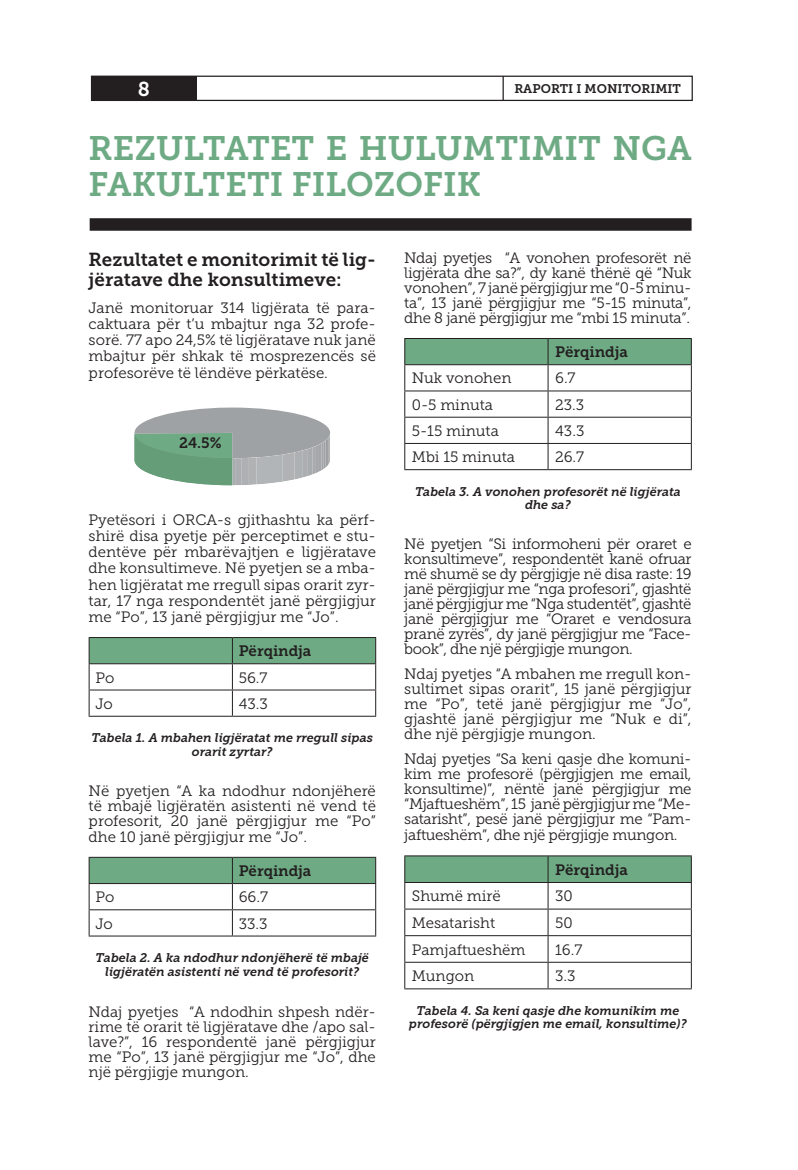
<style>
.page{position:relative;width:798px;height:1170px;background:#fff}
.page>*{position:absolute;margin:0;border:0;box-sizing:border-box;transform-origin:0 0}
.NENnenTITULL{font:33.75px/36.4px "Museo Slab 700";color:#6eab84}
.t1{font:20px "Museo Slab 700";color:#fff}
.Paragraph_Style_4{font:18.75px/20.2px "Museo Slab 700";color:#231f20}
.t2{font:15px/15px "Museo Slab 300";color:#231f20;text-align:justify}
.t3{font:15px "Museo Slab 700";color:#231f20}
.Italic{font:italic 12.5px/13.5px "Museo Slab 700";color:#231f20;text-align:center}
.t4{font:12.5px "Museo Slab 700";color:#231f20}
</style>
<div class="page">
<div style="left:91px;top:76px;width:105px;height:25px;background:#231f20"></div>
<div style="left:91px;top:76px;width:601px;height:25px;border:1px solid #231f20"></div>
<svg style="left:502px;top:76px;width:1px;height:24px"></svg>
<svg style="left:89px;top:637px;width:287px;height:78px"></svg>
<hr style="left:89px;top:715px;width:143px;height:1px;background:#231f20">
<hr style="left:232px;top:715px;width:144px;height:1px;background:#231f20">
<hr style="left:89px;top:856px;width:143px;height:1px;background:#231f20">
<hr style="left:232px;top:856px;width:144px;height:1px;background:#231f20">
<svg style="left:89px;top:857px;width:287px;height:78px"></svg>
<hr style="left:89px;top:935px;width:143px;height:1px;background:#231f20">
<hr style="left:232px;top:935px;width:144px;height:1px;background:#231f20">
<svg style="left:404px;top:338px;width:287px;height:131px"></svg>
<hr style="left:404px;top:469px;width:144px;height:1px;background:#231f20">
<hr style="left:548px;top:469px;width:143px;height:1px;background:#231f20">
<svg style="left:404px;top:855px;width:287px;height:133px"></svg>
<hr style="left:404px;top:988px;width:144px;height:1px;background:#231f20">
<hr style="left:548px;top:988px;width:143px;height:1px;background:#231f20">
<div style="left:90px;top:218px;width:601px;height:13px;background:#231f20"></div>
<svg style="left:134px;top:407px;width:196px;height:78px;background:#9fb2a8"></svg>
<h2 class="t1" style="left:138px;top:77px;width:14px">8</h2>
<p class="t4" style="left:514px;top:81px;width:168px">RAPORTI I MONITORIMIT</p>
<p class="NENnenTITULL" style="left:89px;top:130px;width:604px">REZULTATET E HULUMTIMIT NGA<br>FAKULTETI FILOZOFIK</p>
<p class="Paragraph_Style_4" style="left:89px;top:249px;width:289px">Rezultatet e monitorimit të lig&shy;jëratave dhe konsultimeve:</p>
<p class="t2" style="left:89px;top:300px;width:289px;line-height:16.1px">Janë monitoruar 314 ligjërata të para&shy;caktuara për t’u mbajtur nga 32 profe&shy;sorë. 77 apo 24,5% të ligjëratave nuk janë mbajtur për shkak të mosprezencës së profesorëve të lëndëve përkatëse.</p>
<p class="t3" style="left:179px;top:434px;width:44px">24.5%</p>
<p class="t2" style="left:89px;top:511px;width:289px;line-height:16.2px">Pyetësori i ORCA-s gjithashtu ka përf&shy;shirë disa pyetje për perceptimet e stu&shy;dentëve për mbarëvajtjen e ligjëratave dhe konsultimeve. Në pyetjen se a mba&shy;hen ligjëratat me rregull sipas orarit zyr&shy;tar, 17 nga respondentët janë përgjigjur me “Po”, 13 janë përgjigjur me “Jo”.</p>
<p class="t3" style="left:238px;top:642px;width:74px">Përqindja</p>
<p class="t2" style="left:95px;top:670px;width:20px">Po</p>
<p class="t2" style="left:238px;top:670px;width:30px">56.7</p>
<p class="t2" style="left:95px;top:696px;width:19px">Jo</p>
<p class="t2" style="left:238px;top:696px;width:31px">43.3</p>
<p class="Italic" style="left:91px;top:731px;width:283px">Tabela 1. A mbahen ligjëratat me rregull sipas orarit zyrtar?</p>
<p class="t2" style="left:89px;top:782px;width:289px;line-height:15.4px">Në pyetjen “A ka ndodhur ndonjëherë të mbajë ligjëratën asistenti në vend të profesorit, 20 janë përgjigjur me “Po” dhe 10 janë përgjigjur me “Jo”.</p>
<p class="t3" style="left:238px;top:862px;width:74px">Përqindja</p>
<p class="t2" style="left:95px;top:889px;width:20px">Po</p>
<p class="t2" style="left:238px;top:889px;width:31px">66.7</p>
<p class="t2" style="left:95px;top:915px;width:19px">Jo</p>
<p class="t2" style="left:238px;top:915px;width:30px">33.3</p>
<p class="Italic" style="left:96px;top:951px;width:275px">Tabela 2. A ka ndodhur ndonjëherë të mbajë ligjëratën asistenti në vend të profesorit?</p>
<p class="t2" style="left:89px;top:1003px;width:289px">Ndaj pyetjes “A ndodhin shpesh ndër&shy;rime të orarit të ligjëratave dhe /apo sal&shy;lave?”, 16 respondentë janë përgjigjur me “Po”, 13 janë përgjigjur me “Jo”, dhe një përgjigje mungon.</p>
<p class="t2" style="left:404px;top:250px;width:289px">Ndaj pyetjes “A vonohen profesorët në ligjërata dhe sa?”, dy kanë thënë që “Nuk vonohen”, 7 janë përgjigjur me “0-5 minu&shy;ta”, 13 janë përgjigjur me “5-15 minuta”, dhe 8 janë përgjigjur me “mbi 15 minuta”.</p>
<p class="t3" style="left:555px;top:343px;width:74px">Përqindja</p>
<p class="t2" style="left:411px;top:371px;width:101px">Nuk vonohen</p>
<p class="t2" style="left:555px;top:371px;width:22px">6.7</p>
<p class="t2" style="left:411px;top:397px;width:83px">0-5 minuta</p>
<p class="t2" style="left:555px;top:397px;width:31px">23.3</p>
<p class="t2" style="left:411px;top:423px;width:88px">5-15 minuta</p>
<p class="t2" style="left:555px;top:423px;width:31px">43.3</p>
<p class="t2" style="left:411px;top:449px;width:105px">Mbi 15 minuta</p>
<p class="t2" style="left:555px;top:449px;width:31px">26.7</p>
<p class="Italic" style="left:415px;top:484px;width:267px">Tabela 3. A vonohen profesorët në ligjërata dhe sa?</p>
<p class="t2" style="left:404px;top:536px;width:289px">Në pyetjen “Si informoheni për oraret e konsultimeve”, respondentët kanë ofruar më shumë se dy përgjigje në disa raste: 19 janë përgjigjur me “nga profesori”, gjashtë janë përgjigjur me “Nga studentët”, gjashtë janë përgjigjur me “Oraret e vendosura pranë zyrës”, dy janë përgjigjur me “Face&shy;book”, dhe një përgjigje mungon.</p>
<p class="t2" style="left:404px;top:666px;width:289px">Ndaj pyetjes “A mbahen me rregull kon&shy;sultimet sipas orarit”, 15 janë përgjigjur me “Po”, tetë janë përgjigjur me “Jo”, gjashtë janë përgjigjur me “Nuk e di”, dhe një përgjigje mungon.</p>
<p class="t2" style="left:404px;top:751px;width:289px">Ndaj pyetjes “Sa keni qasje dhe komuni&shy;kim me profesorë (përgjigjen me email, konsultime)”, nëntë janë përgjigjur me “Mjaftueshëm”, 15 janë përgjigjur me “Me&shy;satarisht”, pesë janë përgjigjur me “Pam&shy;jaftueshëm”, dhe një përgjigje mungon.</p>
<p class="t3" style="left:555px;top:861px;width:74px">Përqindja</p>
<p class="t2" style="left:411px;top:888px;width:90px">Shumë mirë</p>
<p class="t2" style="left:555px;top:888px;width:19px">30</p>
<p class="t2" style="left:411px;top:915px;width:85px">Mesatarisht</p>
<p class="t2" style="left:555px;top:915px;width:19px">50</p>
<p class="t2" style="left:411px;top:941px;width:115px">Pamjaftueshëm</p>
<p class="t2" style="left:555px;top:941px;width:29px">16.7</p>
<p class="t2" style="left:411px;top:968px;width:64px">Mungon</p>
<p class="t2" style="left:555px;top:968px;width:22px">3.3</p>
<p class="Italic" style="left:409px;top:1003px;width:279px">Tabela 4. Sa keni qasje dhe komunikim me profesorë (përgjigjen me email, konsultime)?</p>
</div>
